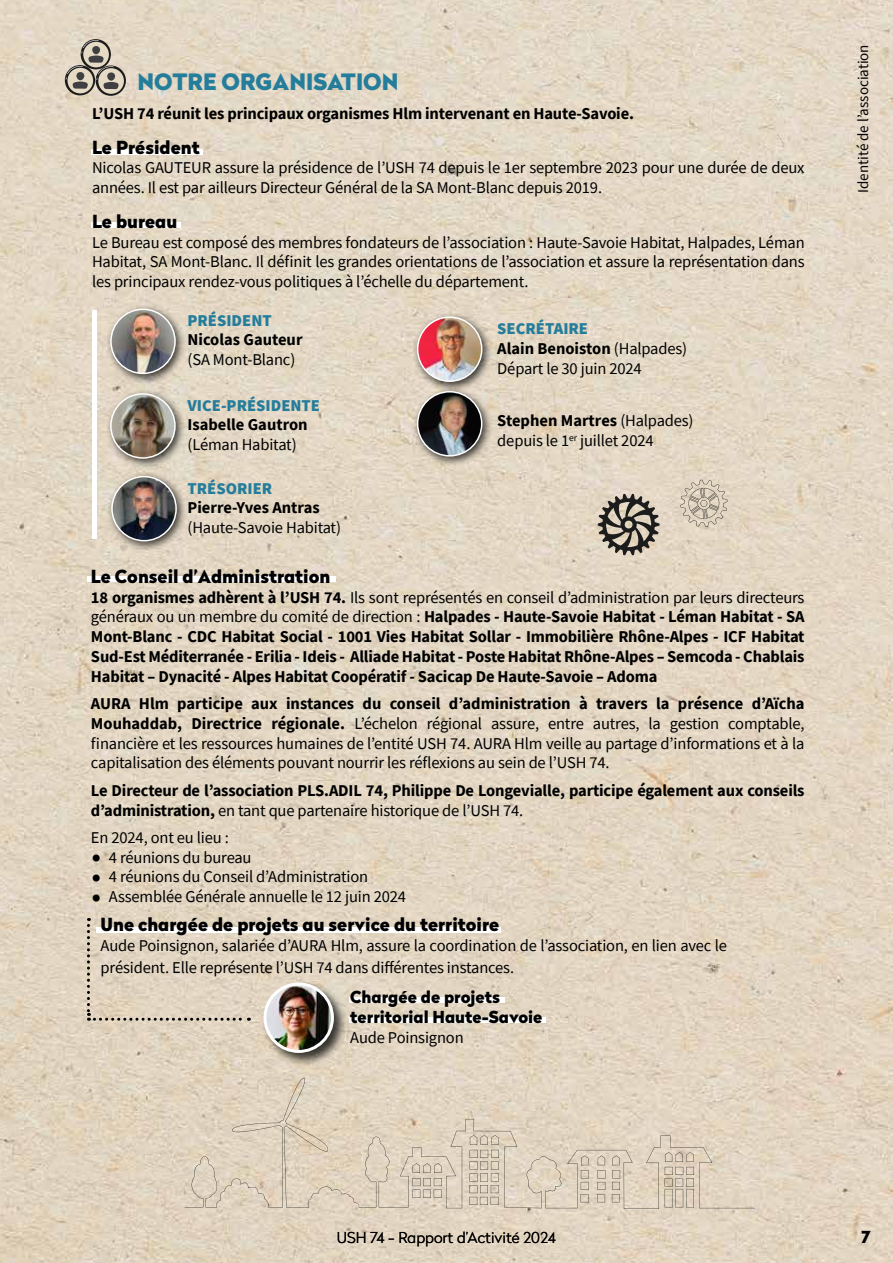
<style>
.page{position:relative;width:893px;height:1263px;background:#fff}
.page>*{position:absolute;margin:0;border:0;box-sizing:border-box;transform-origin:0 0}
.t1{font:900 22.5px "Radikal";color:#247d9b}
.t2{font:900 18px "Radikal";color:#000}
.t3{font:16.5px/19.8px "Source Sans Pro";letter-spacing:-.01em;color:#000}
.t4{font:700 16.5px/19.8px "Source Sans Pro";letter-spacing:-.01em;color:#000;text-align:justify}
.t5{font:900 16.5px/19.5px "Radikal";color:#000}
.t6{font:900 16.5px "Source Sans Pro";color:#247d9b}
.t7{font:300 15px "Radikal";color:#000}
.t8{font:15px "Source Sans Pro";color:#000}
.s1{font-weight:900;color:#247d9b}
.s2{font-weight:700}
.s3{font-weight:400}
.s4{font-weight:900;font-size:34.5px}
</style>
<div class="page">
<img style="left:0;top:0;width:893px;height:1263px">
<svg style="left:0;top:0;width:1px;height:17px"></svg>
<svg style="left:680px;top:480px;width:47px;height:47px;background:#cec2b1"></svg>
<svg style="left:598px;top:494px;width:61px;height:61px;background:#8e877b"></svg>
<div style="left:92px;top:311px;width:5px;height:228px;background:#fff"></div>
<svg style="left:65px;top:65px;width:30px;height:31px"></svg>
<svg style="left:67px;top:68px;width:26px;height:26px"></svg>
<svg style="left:96px;top:65px;width:30px;height:31px"></svg>
<div style="left:98px;top:68px;width:26px;height:26px;background:#e5dac4;border-radius:50%"></div>
<svg style="left:66px;top:40px;width:53px;height:49px;background:#a9a295"></svg>
<svg style="left:185px;top:1078px;width:570px;height:131px;background:#dfd1be"></svg>
<svg style="left:412px;top:1163px;width:30px;height:35px"></svg>
<svg style="left:469px;top:1135px;width:30px;height:70px;background:#cfc3b2"></svg>
<svg style="left:581px;top:1155px;width:8px;height:47px"></svg>
<svg style="left:597px;top:1155px;width:8px;height:47px"></svg>
<svg style="left:612px;top:1155px;width:8px;height:47px"></svg>
<svg style="left:665px;top:1152px;width:29px;height:55px;background:#d0c3b1"></svg>
<div style="left:105px;top:304px;width:81px;height:81px;background:#000;opacity:.75"></div>
<img style="left:111px;top:309px;width:64px;height:64px;border-radius:32px">
<div style="left:110px;top:309px;width:66px;height:65px;border:2px solid #fff;border-radius:50%"></div>
<div style="left:105px;top:388px;width:81px;height:81px;background:#000;opacity:.75"></div>
<img style="left:111px;top:394px;width:64px;height:64px;border-radius:32px">
<div style="left:110px;top:393px;width:66px;height:66px;border:2px solid #fff;border-radius:50%"></div>
<div style="left:107px;top:471px;width:81px;height:81px;background:#000;opacity:.75"></div>
<img style="left:112px;top:477px;width:64px;height:64px;border-radius:32px">
<div style="left:111px;top:476px;width:66px;height:65px;border:2px solid #fff;border-radius:50%"></div>
<div style="left:412px;top:312px;width:81px;height:81px;background:#000;opacity:.75"></div>
<img style="left:418px;top:317px;width:64px;height:64px;border-radius:32px">
<div style="left:417px;top:316px;width:65px;height:66px;border:2px solid #fff;border-radius:50%"></div>
<div style="left:412px;top:386px;width:81px;height:81px;background:#000;opacity:.75"></div>
<img style="left:418px;top:392px;width:64px;height:64px;border-radius:32px">
<div style="left:417px;top:391px;width:65px;height:66px;border:2px solid #fff;border-radius:50%"></div>
<div style="left:91px;top:222px;width:90px;height:6px;background:#fff"></div>
<div style="left:91px;top:149px;width:112px;height:6px;background:#fff"></div>
<div style="left:87px;top:576px;width:249px;height:6px;background:#fff"></div>
<div style="left:97px;top:927px;width:404px;height:5px;background:#fff"></div>
<div style="left:262px;top:981px;width:86px;height:86px;background:#000;opacity:.75"></div>
<img style="left:265px;top:984px;width:67px;height:67px;border-radius:34px">
<div style="left:263px;top:982px;width:71px;height:71px;border:3px solid #fff;border-radius:50%"></div>
<svg style="left:87px;top:918px;width:162px;height:103px;background:#ded2c0"></svg>
<div style="left:349px;top:997px;width:155px;height:6px;background:#fff"></div>
<div style="left:349px;top:1017px;width:197px;height:6px;background:#fff"></div>
<h1 class="t1" style="left:138px;top:65px;width:262px">NOTRE ORGANISATION</h1>
<p class="t4" style="left:92px;top:104px;width:543px">L’USH 74 réunit les principaux organismes Hlm intervenant en Haute-Savoie.</p>
<p class="t2" style="left:92px;top:134px;width:109px">Le Président</p>
<p class="t3" style="left:92px;top:158px;width:714px">Nicolas GAUTEUR assure la présidence de l’USH 74 depuis le 1er septembre 2023 pour une durée de deux années. Il est par ailleurs Directeur Général de la SA Mont-Blanc depuis 2019.</p>
<p class="t2" style="left:92px;top:208px;width:87px">Le bureau</p>
<p class="t3" style="left:92px;top:232px;width:714px;text-align:justify">Le Bureau est composé des membres fondateurs de l’association : Haute-Savoie Habitat, Halpades, Léman Habitat, SA Mont-Blanc. Il définit les grandes orientations de l’association et assure la représentation dans les principaux rendez-vous politiques à l’échelle du département.</p>
<p class="t6" style="left:188px;top:309px;width:86px">PRÉSIDENT</p>
<p class="t4" style="left:188px;top:330px;width:117px">Nicolas Gauteur</p>
<p class="t3" style="left:188px;top:350px;width:109px">(SA Mont-Blanc)</p>
<p class="t6" style="left:188px;top:394px;width:134px">VICE-PRÉSIDENTE</p>
<p class="t4" style="left:188px;top:415px;width:122px">Isabelle Gautron</p>
<p class="t3" style="left:188px;top:435px;width:111px">(Léman Habitat)</p>
<p class="t6" style="left:188px;top:477px;width:86px">TRÉSORIER</p>
<p class="t4" style="left:188px;top:498px;width:134px">Pierre-Yves Antras</p>
<p class="t3" style="left:188px;top:518px;width:155px">(Haute-Savoie Habitat)</p>
<p class="t3" style="left:497px;top:318px;width:191px"><span class="s1">SECRÉTAIRE<br></span><span class="s2">Alain Benoiston</span> (Halpades)<br>Départ le 30 juin 2024</p>
<p class="t3" style="left:497px;top:411px;width:198px"><span class="s2">Stephen Martres</span> (Halpades) depuis le 1<sup>er</sup> juillet 2024</p>
<p class="t2" style="left:91px;top:563px;width:241px">Le Conseil d’Administration</p>
<p class="t4" style="left:91px;top:587px;width:715px">18 organismes adhèrent à l’USH 74. <span class="s3">Ils sont représentés en conseil d’administration par leurs directeurs généraux ou un membre du comité de direction :</span> Halpades - Haute-Savoie Habitat - Léman Habitat - SA Mont-Blanc - CDC Habitat Social - 1001 Vies Habitat Sollar - Immobilière Rhône-Alpes - ICF Habitat Sud-Est Méditerranée - Erilia - Ideis - Alliade Habitat - Poste Habitat Rhône-Alpes – Semcoda - Chablais Habitat – Dynacité - Alpes Habitat Coopératif - Sacicap De Haute-Savoie – Adoma</p>
<p class="t3" style="left:91px;top:693px;width:715px;text-align:justify"><span class="s2">AURA Hlm participe aux instances du conseil d’administration à travers la présence d’Aïcha Mouhaddab, Directrice régionale.</span> L’échelon régional assure, entre autres, la gestion comptable, financière et les ressources humaines de l’entité USH 74. AURA Hlm veille au partage d’informations et à la capitalisation des éléments pouvant nourrir les réflexions au sein de l’USH 74.</p>
<p class="t4" style="left:91px;top:780px;width:715px">Le Directeur de l’association PLS.ADIL 74, Philippe De Longevialle, participe également aux conseils d’administration, <span class="s3">en tant que partenaire historique de l’USH 74.</span></p>
<p class="t3" style="left:91px;top:827px;width:317px">En 2024, ont eu lieu :<br><span class="s4">.</span> 4 réunions du bureau<br><span class="s4">.</span> 4 réunions du Conseil d’Administration<br><span class="s4">.</span> Assemblée Générale annuelle le 12 juin 2024</p>
<p class="t2" style="left:101px;top:911px;width:400px">Une chargée de projets au service du territoire</p>
<p class="t3" style="left:101px;top:935px;width:628px;line-height:21.6px">Aude Poinsignon, salariée d’AURA Hlm, assure la coordination de l’association, en lien avec le président. Elle représente l’USH 74 dans différentes instances.</p>
<p class="t5" style="left:350px;top:987px;width:194px">Chargée de projets territorial Haute-Savoie</p>
<p class="t3" style="left:350px;top:1027px;width:115px">Aude Poinsignon</p>
<p class="t8" style="left:854px;top:193px;width:150px;rotate:-90deg">Identité de l’association</p>
<p class="t7" style="left:337px;top:1226px;width:221px">USH 74 - Rapport d’Activité 2024</p>
<p class="t5" style="left:861px;top:1227px;width:11px">7</p>
</div>
